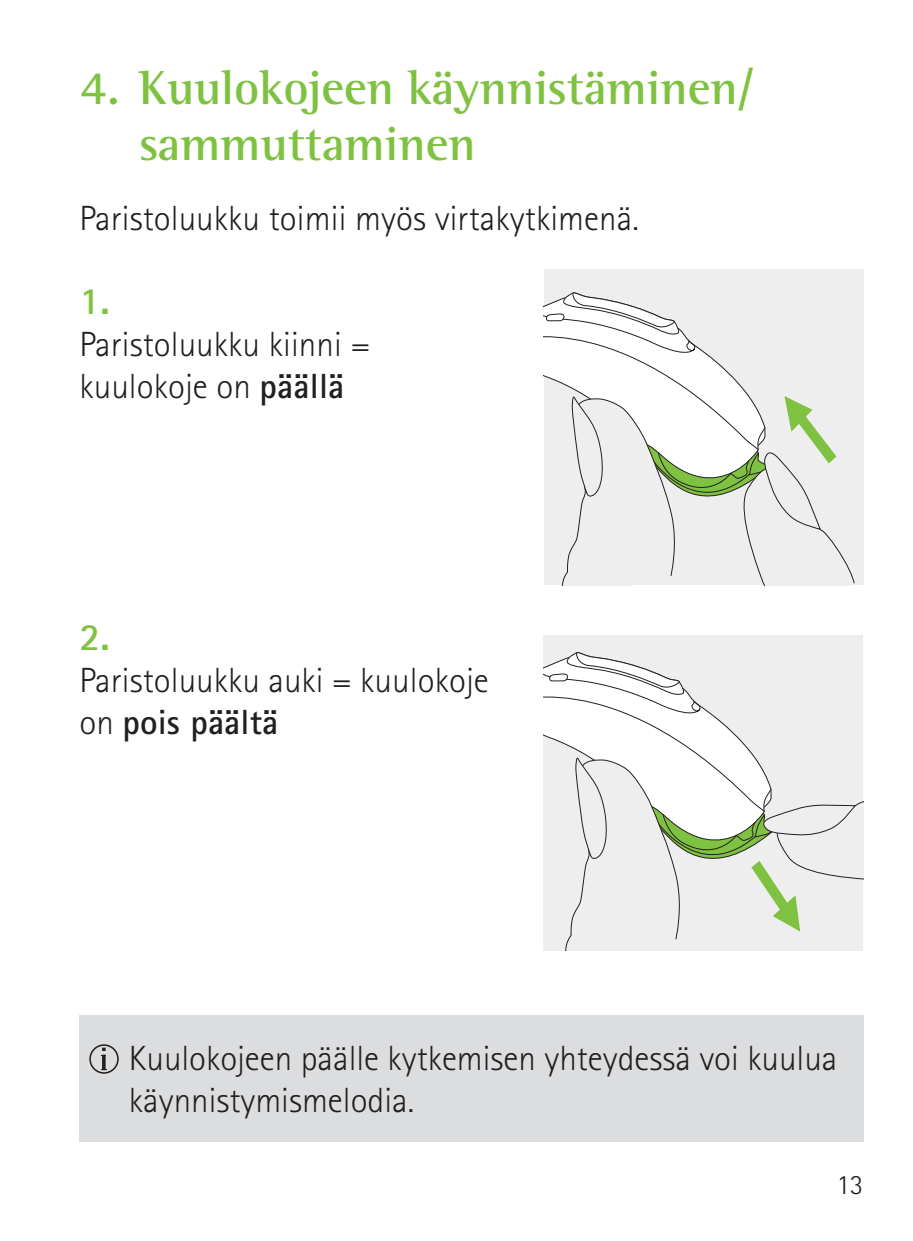
<style>
.page{position:relative;width:913px;height:1241px;background:#fff}
.page>*{position:absolute;margin:0;border:0;box-sizing:border-box;transform-origin:0 0}
.t1{font:700 49px/56px "Rotis Semi Serif Pro";color:#7fc241}
.t2{font:700 38.5px "Rotis Sans Serif Pro";color:#7fc241}
.t3{font:300 35px/42px "Rotis Sans Serif Pro";letter-spacing:.005em;color:#231f20}
.t4{font:300 28px "Rotis Sans Serif Pro";color:#231f20}
.s1{font-weight:700}
</style>
<div class="page">
<div style="left:543px;top:635px;width:320px;height:315px;background:#eeeeef"></div>
<svg style="left:543px;top:652px;width:320px;height:298px"></svg>
<div style="left:544px;top:270px;width:319px;height:315px;background:#eeeeef"></div>
<svg style="left:544px;top:292px;width:311px;height:293px"></svg>
<div style="left:79px;top:1015px;width:784px;height:126px;background:#dcdddf"></div>
<svg style="left:89px;top:1044px;width:30px;height:29px"></svg>
<h1 class="t1" style="left:139px;top:59px;width:617px;text-indent:-59px">4. Kuulokojeen käynnistäminen/ sammuttaminen</h1>
<p class="t3" style="left:79px;top:197px;width:561px">Paristoluukku toimii myös virtakytkimenä.</p>
<p class="t2" style="left:79px;top:276px;width:32px">1.</p>
<p class="t3" style="left:79px;top:323px;width:293px">Paristoluukku kiinni = kuulokoje on <span class="s1">päällä</span></p>
<p class="t2" style="left:79px;top:612px;width:32px">2.</p>
<p class="t3" style="left:79px;top:659px;width:411px">Paristoluukku auki = kuulokoje on <span class="s1">pois päältä</span></p>
<p class="t3" style="left:129px;top:1037px;width:710px">Kuulokojeen päälle kytkemisen yhteydessä voi kuulua käynnistymismelodia.</p>
<p class="t4" style="left:836px;top:1168px;width:28px">13</p>
</div>
